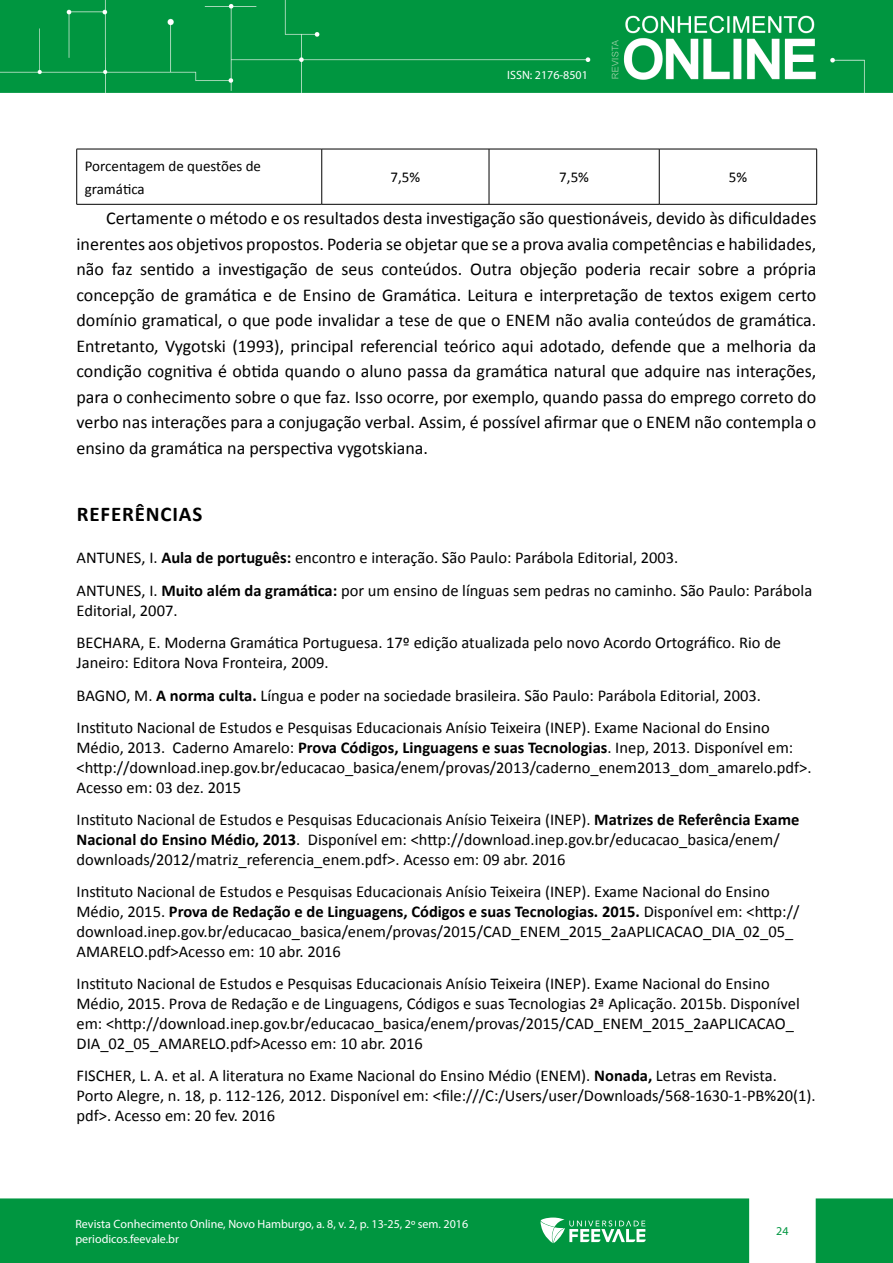
<style>
.page{position:relative;width:893px;height:1263px;background:#fff}
.page>*{position:absolute;margin:0;border:0;box-sizing:border-box;transform-origin:0 0}
.t1{font:700 21px "Calibri";letter-spacing:.04em;color:#000}
.t2{font:18px/25.5px "Calibri";color:#000;text-align:justify}
.t3{font:16.5px/19.8px "Calibri";color:#000}
.t4{font:15px/22.5px "Calibri";color:#000}
.t5{font:12px/15px "Myriad Pro";color:#fff}
.t6{font:12px "Myriad Pro";color:#009640}
.s1{font-weight:700}
</style>
<div class="page">
<img style="left:0;top:0;width:893px;height:93px">
<div style="left:816px;top:1198px;width:77px;height:65px;background:#009640"></div>
<div style="left:0;top:1198px;width:749px;height:65px;background:#009640;border:2px solid #009640"></div>
<svg style="left:540px;top:1217px;width:106px;height:26px"></svg>
<hr style="left:77px;top:149px;width:245px;height:1px;background:#000">
<hr style="left:76px;top:149px;width:1px;height:55px;background:#000">
<hr style="left:322px;top:149px;width:167px;height:1px;background:#000">
<hr style="left:321px;top:149px;width:1px;height:55px;background:#000">
<hr style="left:489px;top:149px;width:170px;height:1px;background:#000">
<hr style="left:489px;top:149px;width:1px;height:55px;background:#000">
<hr style="left:659px;top:149px;width:158px;height:1px;background:#000">
<hr style="left:659px;top:149px;width:1px;height:55px;background:#000">
<hr style="left:816px;top:149px;width:1px;height:55px;background:#000">
<hr style="left:77px;top:204px;width:245px;height:1px;background:#000">
<hr style="left:322px;top:204px;width:167px;height:1px;background:#000">
<hr style="left:489px;top:204px;width:170px;height:1px;background:#000">
<hr style="left:659px;top:204px;width:158px;height:1px;background:#000">
<p class="t5" style="left:507px;top:67px;width:82px">ISSN: 2176-8501</p>
<p class="t4" style="left:85px;top:155px;width:178px">Porcentagem de questões de gramática</p>
<p class="t4" style="left:391px;top:166px;width:31px">7,5%</p>
<p class="t4" style="left:559px;top:166px;width:31px">7,5%</p>
<p class="t4" style="left:729px;top:166px;width:20px">5%</p>
<p class="t2" style="left:77px;top:205px;width:741px;text-indent:30px">Certamente o método e os resultados desta investigação são questionáveis, devido às dificuldades inerentes aos objetivos propostos. Poderia se objetar que se a prova avalia competências e habilidades, não faz sentido a investigação de seus conteúdos. Outra objeção poderia recair sobre a própria concepção de gramática e de Ensino de Gramática. Leitura e interpretação de textos exigem certo domínio gramatical, o que pode invalidar a tese de que o ENEM não avalia conteúdos de gramática.<br>Entretanto, Vygotski (1993), principal referencial teórico aqui adotado, defende que a melhoria da condição cognitiva é obtida quando o aluno passa da gramática natural que adquire nas interações, para o conhecimento sobre o que faz. Isso ocorre, por exemplo, quando passa do emprego correto do verbo nas interações para a conjugação verbal. Assim, é possível afirmar que o ENEM não contempla o ensino da gramática na perspectiva vygotskiana.</p>
<p class="t1" style="left:77px;top:501px;width:127px">REFERÊNCIAS</p>
<p class="t3" style="left:77px;top:542px;width:737px;line-height:32.5px">ANTUNES, I. <span class="s1">Aula de português:</span> encontro e interação. São Paulo: Parábola Editorial, 2003.<br>ANTUNES, I. <span class="s1">Muito além da gramática:</span> por um ensino de línguas sem pedras no caminho. São Paulo: Parábola</p>
<p class="t3" style="left:77px;top:594px;width:706px;line-height:32.5px">Editorial, 2007.<br>BECHARA, E. Moderna Gramática Portuguesa. 17º edição atualizada pelo novo Acordo Ortográfico. Rio de</p>
<p class="t3" style="left:77px;top:646px;width:695px;line-height:32.5px">Janeiro: Editora Nova Fronteira, 2009.<br>BAGNO, M. <span class="s1">A norma culta.</span> Língua e poder na sociedade brasileira. São Paulo: Parábola Editorial, 2003.<br>Instituto Nacional de Estudos e Pesquisas Educacionais Anísio Teixeira (INEP). Exame Nacional do Ensino</p>
<p class="t3" style="left:77px;top:738px;width:736px">Médio, 2013. Caderno Amarelo: <span class="s1">Prova Códigos, Linguagens e suas Tecnologias</span>. Inep, 2013. Disponível em: &lt;http://download.inep.gov.br/educacao_basica/enem/provas/2013/caderno_enem2013_dom_amarelo.pdf&gt;.<br>Acesso em: 03 dez. 2015</p>
<p class="t3" style="left:77px;top:810px;width:724px">Instituto Nacional de Estudos e Pesquisas Educacionais Anísio Teixeira (INEP). <span class="s1">Matrizes de Referência Exame<br>Nacional do Ensino Médio, 2013</span>. Disponível em: &lt;http://download.inep.gov.br/educacao_basica/enem/ downloads/2012/matriz_referencia_enem.pdf&gt;. Acesso em: 09 abr. 2016</p>
<p class="t3" style="left:77px;top:882px;width:724px">Instituto Nacional de Estudos e Pesquisas Educacionais Anísio Teixeira (INEP). Exame Nacional do Ensino Médio, 2015. <span class="s1">Prova de Redação e de Linguagens, Códigos e suas Tecnologias. 2015.</span> Disponível em: &lt;http:// download.inep.gov.br/educacao_basica/enem/provas/2015/CAD_ENEM_2015_2aAPLICACAO_DIA_02_05_ AMARELO.pdf&gt;Acesso em: 10 abr. 2016</p>
<p class="t3" style="left:77px;top:974px;width:725px">Instituto Nacional de Estudos e Pesquisas Educacionais Anísio Teixeira (INEP). Exame Nacional do Ensino Médio, 2015. Prova de Redação e de Linguagens, Códigos e suas Tecnologias 2ª Aplicação. 2015b. Disponível em: &lt;http://download.inep.gov.br/educacao_basica/enem/provas/2015/CAD_ENEM_2015_2aAPLICACAO_ DIA_02_05_AMARELO.pdf&gt;Acesso em: 10 abr. 2016</p>
<p class="t3" style="left:77px;top:1066px;width:741px">FISCHER, L. A. et al. A literatura no Exame Nacional do Ensino Médio (ENEM). <span class="s1">Nonada,</span> Letras em Revista.<br>Porto Alegre, n. 18, p. 112-126, 2012. Disponível em: &lt;file:///C:/Users/user/Downloads/568-1630-1-PB%20(1). pdf&gt;. Acesso em: 20 fev. 2016</p>
<p class="t5" style="left:75px;top:1216px;width:394px">Revista Conhecimento Online, Novo Hamburgo, a. 8, v. 2, p. 13-25, 2º sem. 2016 periodicos.feevale.br</p>
<p class="t6" style="left:776px;top:1223px;width:14px">24</p>
</div>
